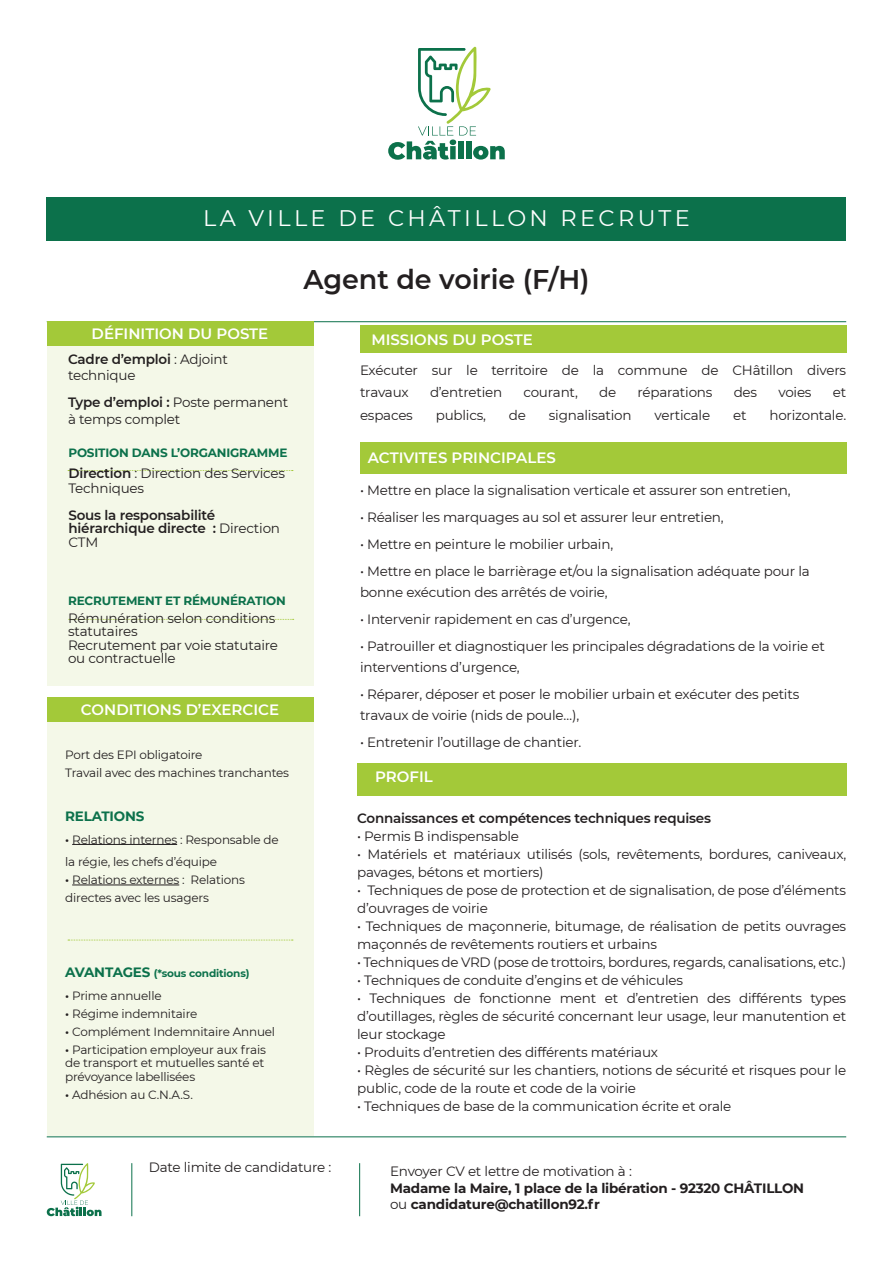
<style>
.page{position:relative;width:893px;height:1263px;background:#fff}
.page>*{position:absolute;margin:0;border:0;box-sizing:border-box;transform-origin:0 0}
.t1{font:600 27px "Montserrat";color:#231f20}
.t2{font:22.5px "Montserrat";letter-spacing:.15em;color:#fff}
.t3{font:600 15px "Montserrat";color:#fff}
.t4{font:13.5px/18px "Montserrat";letter-spacing:-.015em;color:#231f20}
.t5{font:600 13.5px/13.5px "Montserrat";letter-spacing:-.015em;color:#231f20}
.t6{font:700 13.5px/16.5px "Montserrat";letter-spacing:-.015em;color:#231f20}
.t7{font:700 13.5px "Montserrat";letter-spacing:-.015em;color:#0c714b}
.t8{font:12px/18px "Montserrat";letter-spacing:-.015em;color:#231f20}
.t9{font:700 12px "Montserrat";letter-spacing:-.015em;color:#0c714b}
.t10{font:700 10.5px "Montserrat";letter-spacing:-.015em;color:#0c714b}
.s1{font-weight:600}
.s2{font-weight:400}
.s3{font-size:13.5px}
</style>
<div class="page">
<hr style="left:47px;top:1136px;width:799px;height:1px;background:#0c714b">
<svg style="left:47px;top:1163px;width:55px;height:53px"></svg>
<hr style="left:131px;top:1163px;width:1px;height:53px;background:#0c714b">
<hr style="left:359px;top:1163px;width:1px;height:53px;background:#0c714b">
<svg style="left:388px;top:47px;width:117px;height:113px"></svg>
<div style="left:47px;top:197px;width:799px;height:43px;background:#0c714b"></div>
<hr style="left:47px;top:321px;width:799px;height:1px;background:#0c714b">
<div style="left:47px;top:321px;width:266px;height:365px;background:#f4f8e8"></div>
<div style="left:47px;top:321px;width:266px;height:24px;background:#a3c939"></div>
<svg style="left:68px;top:470px;width:225px;height:1px"></svg>
<svg style="left:69px;top:619px;width:225px;height:1px"></svg>
<div style="left:47px;top:697px;width:266px;height:438px;background:#f4f8e8"></div>
<div style="left:47px;top:697px;width:266px;height:25px;background:#a3c939"></div>
<svg style="left:68px;top:940px;width:225px;height:1px"></svg>
<div style="left:360px;top:325px;width:486px;height:28px;background:#a3c939"></div>
<div style="left:360px;top:442px;width:486px;height:32px;background:#a3c939"></div>
<div style="left:357px;top:763px;width:489px;height:32px;background:#a3c939"></div>
<hr style="left:72px;top:844px;width:105px;height:1px;background:#231f20">
<hr style="left:72px;top:885px;width:107px;height:1px;background:#231f20">
<h2 class="t2" style="left:203px;top:202px;width:488px">LA VILLE DE CHÂTILLON RECRUTE</h2>
<h1 class="t1" style="left:303px;top:260px;width:288px">Agent de voirie (F/H)</h1>
<p class="t3" style="left:92px;top:323px;width:178px">DÉFINITION DU POSTE</p>
<p class="t4" style="left:68px;top:350px;width:162px;line-height:16.5px"><span class="s1">Cadre d’emploi</span> : Adjoint technique</p>
<p class="t4" style="left:68px;top:394px;width:222px;line-height:16.5px"><span class="s1">Type d’emploi :</span> Poste permanent à temps complet</p>
<p class="t9" style="left:68px;top:444px;width:221px">POSITION DANS L’ORGANIGRAMME</p>
<p class="t4" style="left:68px;top:465px;width:218px;line-height:15px"><span class="s1">Direction</span> : Direction des Services<br>Techniques</p>
<p class="t5" style="left:68px;top:508px;width:213px">Sous la responsabilité hiérarchique directe : <span class="s2">Direction<br>CTM</span></p>
<p class="t3" style="left:371px;top:329px;width:163px">MISSIONS DU POSTE</p>
<p class="t4" style="left:360px;top:358px;width:488px;line-height:22.5px">Exécuter sur le territoire de la commune de CHâtillon divers travaux</p>
<p class="t4" style="left:430px;top:383px;width:74px">d’entretien</p>
<p class="t4" style="left:523px;top:383px;width:56px">courant,</p>
<p class="t4" style="left:599px;top:383px;width:19px">de</p>
<p class="t4" style="left:637px;top:383px;width:77px">réparations</p>
<p class="t4" style="left:734px;top:383px;width:25px">des</p>
<p class="t4" style="left:778px;top:383px;width:35px">voies</p>
<p class="t4" style="left:833px;top:383px;width:15px">et</p>
<p class="t4" style="left:360px;top:405px;width:54px">espaces</p>
<p class="t4" style="left:436px;top:405px;width:52px">publics,</p>
<p class="t4" style="left:509px;top:405px;width:19px">de</p>
<p class="t4" style="left:549px;top:405px;width:84px">signalisation</p>
<p class="t4" style="left:654px;top:405px;width:57px">verticale</p>
<p class="t4" style="left:733px;top:405px;width:15px">et</p>
<p class="t4" style="left:769px;top:405px;width:78px">horizontale.</p>
<p class="t3" style="left:368px;top:447px;width:190px">ACTIVITES PRINCIPALES</p>
<p class="t4" style="left:360px;top:481px;width:432px">• Mettre en place la signalisation verticale et assurer son entretien,</p>
<p class="t4" style="left:360px;top:508px;width:365px">• Réaliser les marquages au sol et assurer leur entretien,</p>
<p class="t4" style="left:360px;top:535px;width:255px">• Mettre en peinture le mobilier urbain,</p>
<p class="t4" style="left:360px;top:560px;width:451px;line-height:21px">• Mettre en place le barrièrage et/ou la signalisation adéquate pour la bonne exécution des arrêtés de voirie,</p>
<p class="t4" style="left:360px;top:610px;width:272px">• Intervenir rapidement en cas d’urgence,</p>
<p class="t4" style="left:360px;top:635px;width:466px;line-height:21px">• Patrouiller et diagnostiquer les principales dégradations de la voirie et interventions d’urgence,</p>
<p class="t4" style="left:360px;top:683px;width:441px;line-height:21px">• Réparer, déposer et poser le mobilier urbain et exécuter des petits travaux de voirie (nids de poule…),</p>
<p class="t4" style="left:360px;top:733px;width:223px">• Entretenir l’outillage de chantier.</p>
<p class="t9" style="left:68px;top:592px;width:219px">RECRUTEMENT ET RÉMUNÉRATION</p>
<p class="t4" style="left:68px;top:611px;width:211px;line-height:13.5px">Rémunération selon conditions statutaires<br>Recrutement par voie statutaire ou contractuelle</p>
<p class="t3" style="left:81px;top:699px;width:200px">CONDITIONS D’EXERCICE</p>
<p class="t8" style="left:65px;top:745px;width:225px">Port des EPI obligatoire<br>Travail avec des machines tranchantes</p>
<p class="t3" style="left:375px;top:766px;width:59px">PROFIL</p>
<p class="t7" style="left:65px;top:806px;width:81px">RELATIONS</p>
<p class="t8" style="left:65px;top:828px;width:215px;line-height:22.5px"><span class="s1">•</span> Relations internes : Responsable de la régie, les chefs d’équipe</p>
<p class="t8" style="left:65px;top:870px;width:181px"><span class="s1">•</span> Relations externes : Relations directes avec les usagers</p>
<p class="t10" style="left:65px;top:966px;width:186px"><span class="s3">AVANTAGES</span> (*sous conditions)</p>
<p class="t8" style="left:65px;top:986px;width:98px"><span class="s1">•</span> Prime annuelle</p>
<p class="t8" style="left:65px;top:1004px;width:134px"><span class="s1">•</span> Régime indemnitaire</p>
<p class="t8" style="left:65px;top:1022px;width:211px"><span class="s1">•</span> Complément Indemnitaire Annuel</p>
<p class="t8" style="left:65px;top:1042px;width:202px;line-height:13.5px"><span class="s1">•</span> Participation employeur aux frais de transport et mutuelles santé et prévoyance labellisées</p>
<p class="t8" style="left:65px;top:1085px;width:129px"><span class="s1">•</span> Adhésion au C.N.A.S.</p>
<p class="t4" style="left:149px;top:1157px;width:184px">Date limite de candidature :</p>
<p class="t5" style="left:357px;top:811px;width:355px">Connaissances et compétences techniques requises</p>
<p class="t4" style="left:357px;top:827px;width:163px">• Permis B indispensable</p>
<p class="t4" style="left:357px;top:845px;width:490px">• Matériels et matériaux utilisés (sols, revêtements, bordures, caniveaux, pavages, bétons et mortiers)</p>
<p class="t4" style="left:357px;top:881px;width:490px">• Techniques de pose de protection et de signalisation, de pose d’éléments d’ouvrages de voirie</p>
<p class="t4" style="left:357px;top:917px;width:490px">• Techniques de maçonnerie, bitumage, de réalisation de petits ouvrages maçonnés de revêtements routiers et urbains</p>
<p class="t4" style="left:357px;top:953px;width:490px">• Techniques de VRD (pose de trottoirs, bordures, regards, canalisations, etc.)</p>
<p class="t4" style="left:357px;top:971px;width:327px">• Techniques de conduite d’engins et de véhicules</p>
<p class="t4" style="left:357px;top:989px;width:491px;text-align:justify">• Techniques de fonctionne ment et d’entretien des différents types d’outillages, règles de sécurité concernant leur usage, leur manutention et leur stockage</p>
<p class="t4" style="left:357px;top:1043px;width:302px">• Produits d’entretien des différents matériaux</p>
<p class="t4" style="left:357px;top:1061px;width:490px">• Règles de sécurité sur les chantiers, notions de sécurité et risques pour le public, code de la route et code de la voirie</p>
<p class="t4" style="left:357px;top:1097px;width:376px">• Techniques de base de la communication écrite et orale</p>
<p class="t4" style="left:390px;top:1162px;width:243px">Envoyer CV et lettre de motivation à :</p>
<p class="t6" style="left:390px;top:1179px;width:416px">Madame la Maire, 1 place de la libération - 92320 CHÂTILLON <span class="s2">ou</span> candidature@chatillon92.fr</p>
</div>
